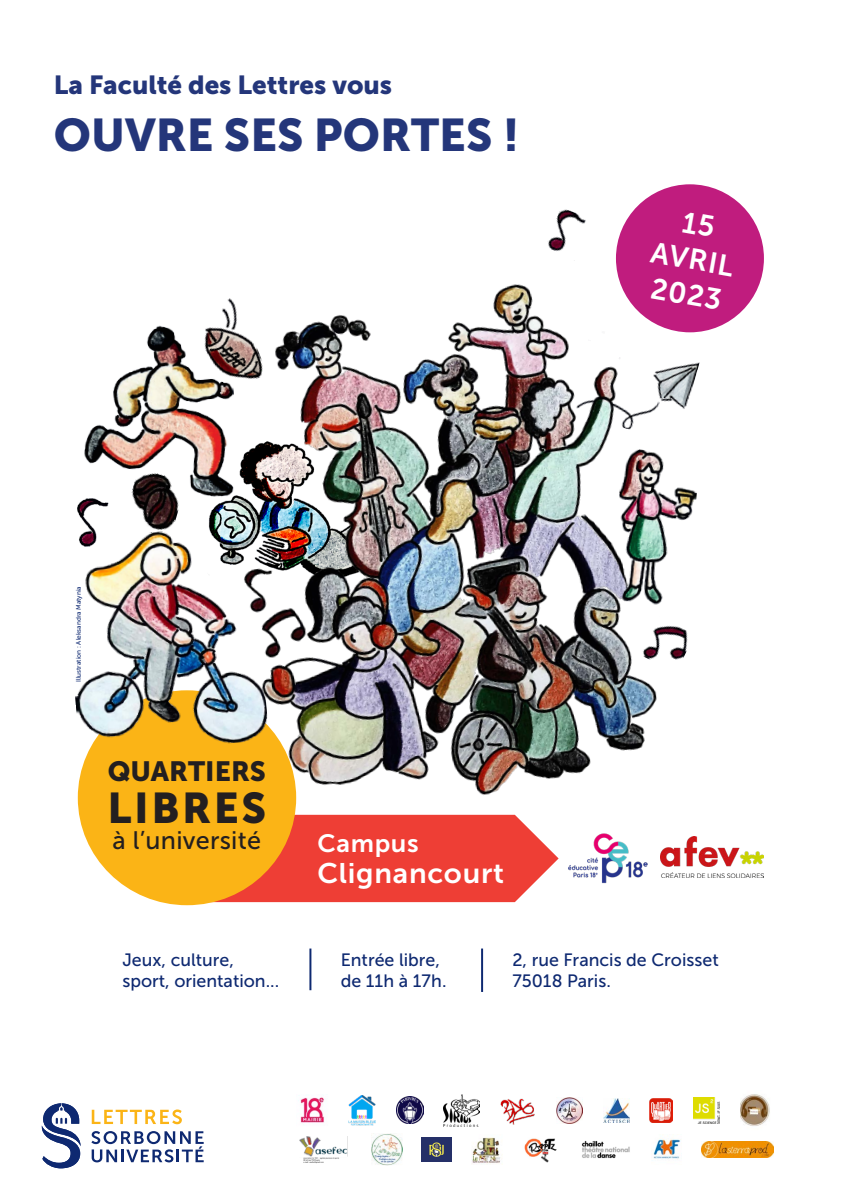
<style>
.page{position:relative;width:842px;height:1191px;background:#fff}
.page>*{position:absolute;margin:0;border:0;box-sizing:border-box;transform-origin:0 0}
.t1{font:45.5px "Museo Sans 900";color:#24367a}
.t2{font:42.7px "Museo Sans 900";letter-spacing:.06em;color:#231f20}
.t3{font:29.2px "Museo Sans 700";color:#fff}
.t4{font:28.2px "Museo Sans 700";letter-spacing:.025em;color:#fff}
.t5{font:27.6px "Museo Sans 900";color:#231f20}
.t6{font:26px "Museo Sans 900";color:#24367a}
.t7{font:25.2px "Museo Sans 500";letter-spacing:.01em;color:#231f20}
.t8{font:25px "Museo Sans 700";letter-spacing:.025em;color:#fff}
.t9{font:17.8px "Museo Sans 500";color:#0e2971}
.t10{font:6.5px "Museo Sans 500";color:#0e2971}
</style>
<div class="page">
<svg style="left:92px;top:1109px;width:90px;height:15px"></svg>
<svg style="left:42px;top:1103px;width:39px;height:65px"></svg>
<svg style="left:91px;top:1131px;width:113px;height:31px"></svg>
<div style="left:616px;top:184px;width:148px;height:148px;background:#c01c7e;border-radius:50%"></div>
<img style="left:558px;top:209px;width:19px;height:5px">
<img style="left:77px;top:325px;width:93px;height:184px">
<img style="left:170px;top:251px;width:557px;height:611px">
<svg style="left:215px;top:815px;width:344px;height:87px"></svg>
<div style="left:78px;top:690px;width:218px;height:215px;background:#fbb416;border-radius:50%"></div>
<img style="left:609px;top:448px;width:91px;height:175px">
<img style="left:75px;top:523px;width:194px;height:233px">
<img style="left:191px;top:296px;width:77px;height:93px">
<img style="left:123px;top:468px;width:63px;height:68px">
<img style="left:640px;top:616px;width:55px;height:56px">
<img style="left:78px;top:499px;width:35px;height:48px">
<img style="left:661px;top:837px;width:103px;height:40px">
<img style="left:558px;top:823px;width:100px;height:69px">
<img style="left:349px;top:1095px;width:27px;height:30px">
<img style="left:396px;top:1096px;width:27px;height:27px">
<img style="left:443px;top:1094px;width:36px;height:32px">
<img style="left:500px;top:1098px;width:35px;height:27px">
<img style="left:556px;top:1097px;width:27px;height:26px">
<img style="left:603px;top:1098px;width:26px;height:24px">
<img style="left:298px;top:1095px;width:26px;height:30px">
<img style="left:740px;top:1094px;width:30px;height:32px">
<img style="left:649px;top:1098px;width:24px;height:24px">
<img style="left:693px;top:1097px;width:27px;height:26px">
<img style="left:702px;top:1141px;width:71px;height:16px">
<img style="left:299px;top:1136px;width:49px;height:27px">
<img style="left:371px;top:1133px;width:31px;height:32px">
<img style="left:422px;top:1137px;width:30px;height:24px">
<img style="left:472px;top:1137px;width:29px;height:27px">
<img style="left:524px;top:1138px;width:33px;height:25px">
<img style="left:581px;top:1140px;width:49px;height:19px">
<img style="left:651px;top:1139px;width:30px;height:20px">
<hr style="left:309px;top:948px;width:2px;height:42px;background:#0e2971">
<hr style="left:481px;top:948px;width:2px;height:44px;background:#0e2971">
<p class="t6" style="left:54px;top:71px;width:340px">La Faculté des Lettres vous</p>
<p class="t1" style="left:54px;top:110px;width:467px">OUVRE SES PORTES !</p>
<p class="t10" style="left:75px;top:682px;width:97px;rotate:-90deg">Illustration : Aleksandra Matynia</p>
<p class="t5" style="left:108px;top:755px;width:160px">QUARTIERS</p>
<p class="t2" style="left:108px;top:783px;width:160px">LIBRES</p>
<p class="t7" style="left:113px;top:826px;width:150px">à l’université</p>
<p class="t8" style="left:317px;top:829px;width:103px">Campus</p>
<p class="t4" style="left:317px;top:857px;width:188px">Clignancourt</p>
<p class="t3" style="left:654px;top:236px;width:85px;rotate:10deg">AVRIL</p>
<p class="t3" style="left:654px;top:272px;width:73px;rotate:10deg">2023</p>
<p class="t9" style="left:122px;top:950px;width:113px">Jeux, culture,</p>
<p class="t9" style="left:122px;top:971px;width:158px">sport, orientation...</p>
<p class="t9" style="left:341px;top:950px;width:101px">Entrée libre,</p>
<p class="t9" style="left:341px;top:971px;width:107px">de 11 h à 17 h.</p>
<p class="t9" style="left:512px;top:950px;width:208px">2, rue Francis de Croisset</p>
<p class="t9" style="left:512px;top:971px;width:100px">75018 Paris.</p>
</div>
